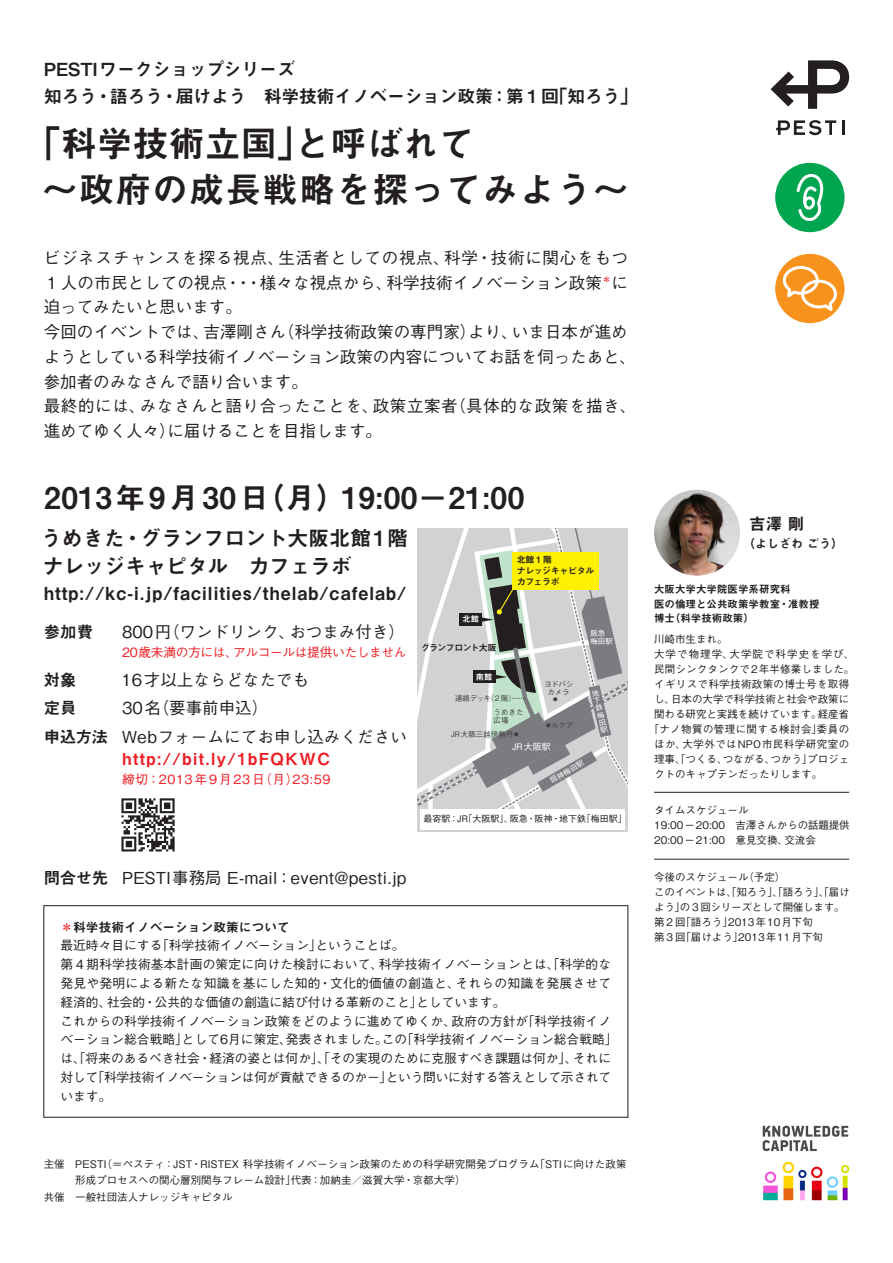
<style>
.page{position:relative;width:893px;height:1263px;background:#fff}
.page>*{position:absolute;margin:0;border:0;box-sizing:border-box;transform-origin:0 0}
.t1{font:36px/46.5px "Midashi Go Pro MB31";letter-spacing:.02em;color:#231f20}
.t2{font:30px "Midashi Go Pro MB31";letter-spacing:.015em;color:#231f20}
.t3{font:21px/28.5px "Midashi Go Pro MB31";color:#231f20}
.t4{font:18px/27px "Midashi Go Pro MB31";letter-spacing:-.005em;color:#231f20}
.t5{font:18px "Midashi Go Pro MB31";letter-spacing:.06em;color:#231f20}
.t6{font:500 16.5px/24.8px "Gothic BBB Pro";letter-spacing:.005em;color:#231f20}
.t7{font:500 16.5px "Gothic BBB Pro";letter-spacing:.03em;color:#231f20}
.t8{font:16.5px "Midashi Go Pro MB31";letter-spacing:.09em;color:#ee1d23}
.t9{font:16.5px/28.5px "Midashi Go Pro MB31";letter-spacing:-.03em;color:#231f20}
.t10{font:500 12.75px/18.8px "Gothic BBB Pro";color:#231f20}
.t11{font:500 12.75px "Gothic BBB Pro";letter-spacing:-.03em;color:#ee1d23}
.t12{font:500 12.75px "Gothic BBB Pro";letter-spacing:.045em;color:#ee1d23}
.t13{font:12.75px "Midashi Go Pro MB31";color:#231f20}
.t14{font:12px "Midashi Go Pro MB31";color:#231f20}
.t15{font:500 10.5px/15px "Gothic BBB Pro";color:#231f20}
.t16{font:10.5px/14.2px "Midashi Go Pro MB31";color:#231f20}
.t17{font:500 10.5px "Gothic BBB Pro";letter-spacing:.04em;color:#231f20}
.t18{font:500 10.5px "Gothic BBB Pro";letter-spacing:.045em;color:#231f20}
.t19{font:500 10.5px "Gothic BBB Pro";letter-spacing:.095em;color:#231f20}
.t20{font:500 10.5px "Gothic BBB Pro";letter-spacing:.035em;color:#231f20}
.t21{font:500 9px "Gothic BBB Pro";color:#231f20}
.t22{font:9px/11.2px "Midashi Go Pro MB31";letter-spacing:-.045em;color:#231f20}
.t23{font:9px "Midashi Go Pro MB31";letter-spacing:-.065em;color:#231f20}
.t24{font:500 9px "Gothic BBB Pro";color:#fff}
.t25{font:8.25px "Midashi Go Pro MB31";color:#fff}
.t26{font:500 7.5px/8.2px "Gothic BBB Pro";color:#3e3e3f;text-align:center}
.t27{font:500 7.5px/7.5px "Gothic BBB Pro";color:#fff}
.t28{font:500 4.5px "Gothic BBB Pro";color:#3e3e3f}
.s1{color:#ee1d23}
</style>
<div class="page">
<svg style="left:771px;top:60px;width:78px;height:49px"></svg>
<svg style="left:776px;top:120px;width:60px;height:15px"></svg>
<svg style="left:842px;top:120px;width:2px;height:15px"></svg>
<div style="left:775px;top:163px;width:69px;height:69px;background:#00a54f;border-radius:50%"></div>
<svg style="left:796px;top:174px;width:28px;height:47px"></svg>
<div style="left:775px;top:254px;width:69px;height:69px;background:#f7931d;border-radius:50%"></div>
<svg style="left:781px;top:264px;width:57px;height:52px"></svg>
<hr style="left:654px;top:792px;width:195px;height:1px;background:#231f20">
<hr style="left:654px;top:859px;width:195px;height:1px;background:#231f20">
<img style="left:654px;top:490px;width:86px;height:86px;border-radius:43px">
<svg style="left:418px;top:528px;width:210px;height:289px;background:#bec0b3"></svg>
<div style="left:421px;top:809px;width:204px;height:20px;background:#fff"></div>
<div style="left:44px;top:905px;width:584px;height:212px;border:1px solid #231f20"></div>
<svg style="left:121px;top:798px;width:54px;height:53px"></svg>
<img style="left:762px;top:1125px;width:88px;height:76px">
<h3 class="t4" style="left:44px;top:54px;width:596px">PESTIワークショップシリーズ<br>知ろう・語ろう・届けよう　科学技術イノベーション政策：第１回「知ろう」</h3>
<h1 class="t1" style="left:42px;top:115px;width:588px;text-indent:-17px">「科学技術立国」と呼ばれて<br>～政府の成長戦略を探ってみよう～</h1>
<p class="t6" style="left:44px;top:243px;width:594px">ビジネスチャンスを探る視点、生活者としての視点、科学・技術に関心をもつ１人の市民としての視点・・・様々な視点から、科学技術イノベーション政策<sup>＊</sup>に迫ってみたいと思います。<br>今回のイベントでは、吉澤剛さん（科学技術政策の専門家）より、いま日本が進めようとしている科学技術イノベーション政策の内容についてお話を伺ったあと、参加者のみなさんで語り合います。<br>最終的には、みなさんと語り合ったことを、政策立案者（具体的な政策を描き、進めてゆく人々）に届けることを目指します。</p>
<h2 class="t2" style="left:44px;top:473px;width:482px">2013年9月30日（月）19:00－21:00</h2>
<h3 class="t3" style="left:41px;top:521px;width:369px">うめきた・グランフロント大阪北館1階ナレッジキャピタル　カフェラボ</h3>
<h3 class="t5" style="left:44px;top:579px;width:364px">http://kc-i.jp/facilities/thelab/cafelab/</h3>
<p class="t22" style="left:517px;top:553px;width:79px">北館1階<br>ナレッジキャピタルカフェラボ</p>
<h3 class="t9" style="left:44px;top:615px;width:51px">参加費</h3>
<h3 class="t9" style="left:44px;top:663px;width:66px">対象<br>定員<br>申込方法</h3>
<h3 class="t6" style="left:122px;top:617px;width:284px">800円（ワンドリンク、おつまみ付き）</h3>
<p class="t11" style="left:122px;top:642px;width:286px">20歳未満の方には、アルコールは提供いたしません</p>
<h3 class="t6" style="left:121px;top:663px;width:287px;line-height:28.5px">16才以上ならどなたでも<br>30名（要事前申込）<br>Webフォームにてお申し込みください</h3>
<h3 class="t8" style="left:122px;top:746px;width:209px">http://bit.ly/1bFQKWC</h3>
<p class="t12" style="left:122px;top:769px;width:210px">締切：2013年9月23日（月）23:59</p>
<p class="t25" style="left:462px;top:613px;width:18px">北館</p>
<p class="t23" style="left:421px;top:640px;width:77px">グランフロント大阪</p>
<p class="t25" style="left:476px;top:670px;width:18px">南館</p>
<p class="t26" style="left:455px;top:693px;width:62px">連絡デッキ（２階）</p>
<p class="t26" style="left:537px;top:679px;width:38px">　ヨドバシ　カメラ</p>
<p class="t28" style="left:553px;top:696px;width:6px">●</p>
<p class="t26" style="left:494px;top:707px;width:31px;text-align:left">うめきた広場</p>
<p class="t24" style="left:512px;top:739px;width:40px">JR大阪駅</p>
<p class="t26" style="left:546px;top:720px;width:29px"><sup>●</sup>ルクア</p>
<p class="t26" style="left:451px;top:729px;width:69px">JR大阪三越伊勢丹 <sup>●</sup></p>
<p class="t27" style="left:590px;top:628px;width:24px;line-height:8.2px">阪急梅田駅</p>
<p class="t27" style="left:590px;top:689px;width:6px;text-align:justify;rotate:-14deg">地下鉄梅田駅</p>
<p class="t27" style="left:548px;top:777px;width:39px;rotate:-30deg">阪神梅田駅</p>
<p class="t21" style="left:423px;top:812px;width:205px">最寄駅：JR「大阪駅」、阪急・阪神・地下鉄「梅田駅」</p>
<h3 class="t9" style="left:44px;top:861px;width:66px">問合せ先</h3>
<h3 class="t7" style="left:122px;top:864px;width:286px">PESTI事務局 E-mail：event@pesti.jp</h3>
<p class="t13" style="left:60px;top:917px;width:231px"><span class="s1">＊</span>科学技術イノベーション政策について</p>
<p class="t10" style="left:60px;top:935px;width:559px">最近時々目にする「科学技術イノベーション」ということば。<br>第４期科学技術基本計画の策定に向けた検討において、科学技術イノベーションとは、「科学的な発見や発明による新たな知識を基にした知的・文化的価値の創造と、それらの知識を発展させて経済的、社会的・公共的な価値の創造に結び付ける革新のこと」としています。<br>これからの科学技術イノベーション政策をどのように進めてゆくか、政府の方針が「科学技術イノベーション総合戦略」として6月に策定、発表されました。この「科学技術イノベーション総合戦略」は、「将来のあるべき社会・経済の姿とは何か」、「その実現のために克服すべき課題は何か」、それに対して「科学技術イノベーションは何が貢献できるのか－」という問いに対する答えとして示されています。</p>
<p class="t15" style="left:44px;top:1155px;width:584px">主催　PESTI（＝ペスティ：JST・RISTEX 科学技術イノベーション政策のための科学研究開発プログラム「STIに向けた政策</p>
<p class="t15" style="left:75px;top:1171px;width:392px">形成プロセスへの関心層別関与フレーム設計」代表：加納圭／滋賀大学・京都大学）</p>
<p class="t15" style="left:44px;top:1188px;width:190px">共催 一般社団法人ナレッジキャピタル</p>
<h3 class="t9" style="left:749px;top:507px;width:56px">吉澤 剛</h3>
<p class="t14" style="left:743px;top:534px;width:101px">（よしざわ ごう）</p>
<p class="t16" style="left:654px;top:581px;width:167px">大阪大学大学院医学系研究科<br>医の倫理と公共政策学教室・准教授博士（科学技術政策）</p>
<p class="t15" style="left:654px;top:630px;width:75px">川崎市生まれ。</p>
<p class="t19" style="left:654px;top:646px;width:202px">大学で物理学、大学院で科学史を学び、</p>
<p class="t15" style="left:654px;top:660px;width:202px">民間シンクタンクで2年半修業しました。</p>
<p class="t20" style="left:654px;top:676px;width:197px">イギリスで科学技術政策の博士号を取得</p>
<p class="t15" style="left:654px;top:690px;width:197px">し、日本の大学で科学技術と社会や政策に</p>
<p class="t15" style="left:654px;top:705px;width:196px">関わる研究と実践を続けています。経産省</p>
<p class="t17" style="left:649px;top:721px;width:202px">「ナノ物質の管理に関する検討会」委員の</p>
<p class="t18" style="left:654px;top:736px;width:197px">ほか、大学外ではNPO市民科学研究室の</p>
<p class="t15" style="left:654px;top:750px;width:197px">理事、「つくる、つながる、つかう」プロジェ</p>
<p class="t15" style="left:654px;top:765px;width:169px">クトのキャプテンだったりします。</p>
<p class="t15" style="left:654px;top:802px;width:197px">タイムスケジュール<br>19:00ー20:00　吉澤さんからの話題提供<br>20:00ー21:00　意見交換、交流会</p>
<p class="t15" style="left:654px;top:868px;width:197px">今後のスケジュール（予定）<br>このイベントは、「知ろう」、「語ろう」、「届けよう」の３回シリーズとして開催します。第２回「語ろう」2013年10月下旬<br>第３回「届けよう」2013年11月下旬</p>
</div>
